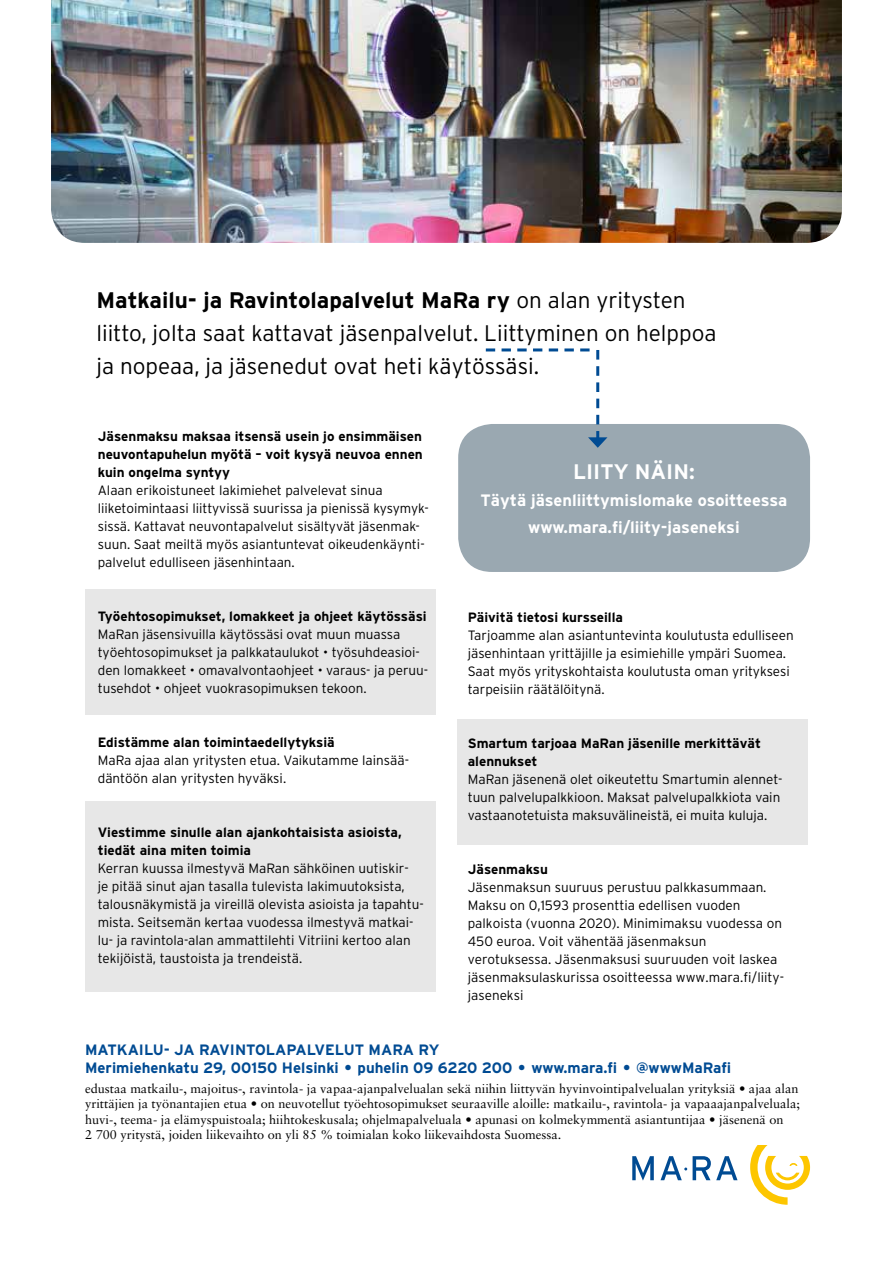
<style>
.page{position:relative;width:893px;height:1263px;background:#fff}
.page>*{position:absolute;margin:0;border:0;box-sizing:border-box;transform-origin:0 0}
.t1{font:300 22.5px/33px "Interstate";color:#000}
.t2{font:700 21px "Interstate";color:#fff}
.t3{font:700 16.5px/27px "Interstate";color:#fff;text-align:center}
.t4{font:700 15px/18px "Interstate";color:#004b93}
.t5{font:300 13.5px/18px "Interstate";color:#000}
.t6{font:700 13.5px/18px "Interstate";color:#000}
.t7{font:12.75px/15.3px "Sabon";color:#000}
.s1{font-weight:700}
</style>
<div class="page">
<img style="left:51px;top:0;width:791px;height:243px">
<div style="left:457px;top:720px;width:351px;height:125px;background:#e7e7e7"></div>
<div style="left:85px;top:589px;width:351px;height:125px;background:#e7e7e7"></div>
<div style="left:458px;top:424px;width:352px;height:148px;background:#9aa8b1;border-radius:34px"></div>
<div style="left:85px;top:802px;width:351px;height:190px;background:#e7e7e7"></div>
<svg style="left:750px;top:1145px;width:60px;height:60px"></svg>
<svg style="left:632px;top:1156px;width:22px;height:24px"></svg>
<svg style="left:660px;top:1156px;width:27px;height:24px"></svg>
<svg style="left:693px;top:1156px;width:44px;height:24px"></svg>
<svg style="left:486px;top:348px;width:121px;height:100px"></svg>
<h1 class="t1" style="left:96px;top:283px;width:622px"><span class="s1">Matkailu- ja Ravintolapalvelut MaRa ry</span> on alan yritysten liitto, jolta saat kattavat jäsenpalvelut. Liittyminen on helppoa ja nopeaa, ja jäsenedut ovat heti käytössäsi.</h1>
<p class="t6" style="left:98px;top:428px;width:327px;text-align:justify">Jäsenmaksu maksaa itsensä usein jo ensimmäisen neuvontapuhelun myötä – voit kysyä neuvoa ennen kuin ongelma syntyy</p>
<p class="t5" style="left:98px;top:482px;width:333px">Alaan erikoistuneet lakimiehet palvelevat sinua liiketoimintaasi liittyvissä suurissa ja pienissä kysymyk&shy;sissä. Kattavat neuvontapalvelut sisältyvät jäsenmak&shy;suun. Saat meiltä myös asiantuntevat oikeudenkäynti&shy;palvelut edulliseen jäsenhintaan.</p>
<p class="t6" style="left:98px;top:608px;width:330px">Työehtosopimukset, lomakkeet ja ohjeet käytössäsi</p>
<p class="t5" style="left:98px;top:626px;width:332px">MaRan jäsensivuilla käytössäsi ovat muun muassa työehtosopimukset ja palkkataulukot • työsuhdeasioi&shy;den lomakkeet • omavalvontaohjeet • varaus- ja peruu&shy;tusehdot • ohjeet vuokrasopimuksen tekoon.</p>
<p class="t6" style="left:98px;top:734px;width:238px">Edistämme alan toimintaedellytyksiä</p>
<p class="t5" style="left:98px;top:751px;width:313px">MaRa ajaa alan yritysten etua. Vaikutamme lainsää&shy;däntöön alan yritysten hyväksi.</p>
<p class="t6" style="left:98px;top:824px;width:305px">Viestimme sinulle alan ajankohtaisista asioista, tiedät aina miten toimia</p>
<p class="t5" style="left:98px;top:859px;width:327px">Kerran kuussa ilmestyvä MaRan sähköinen uutiskir-<br>je pitää sinut ajan tasalla tulevista lakimuutoksista, talousnäkymistä ja vireillä olevista asioista ja tapahtu&shy;mista. Seitsemän kertaa vuodessa ilmestyvä matkai&shy;lu- ja ravintola-alan ammattilehti Vitriini kertoo alan tekijöistä, taustoista ja trendeistä.</p>
<h2 class="t2" style="left:573px;top:459px;width:123px">LIITY NÄIN:</h2>
<p class="t3" style="left:480px;top:486px;width:308px">Täytä jäsenliittymislomake osoitteessa www.mara.fi/liity-jaseneksi</p>
<p class="t6" style="left:468px;top:608px;width:157px">Päivitä tietosi kursseilla</p>
<p class="t5" style="left:468px;top:626px;width:327px">Tarjoamme alan asiantuntevinta koulutusta edulliseen jäsenhintaan yrittäjille ja esimiehille ympäri Suomea.<br>Saat myös yrityskohtaista koulutusta oman yrityksesi tarpeisiin räätälöitynä.</p>
<p class="t6" style="left:468px;top:734px;width:295px">Smartum tarjoaa MaRan jäsenille merkittävät alennukset</p>
<p class="t5" style="left:468px;top:770px;width:316px">MaRan jäsenenä olet oikeutettu Smartumin alennet&shy;tuun palvelupalkkioon. Maksat palvelupalkkiota vain vastaanotetuista maksuvälineistä, ei muita kuluja.</p>
<p class="t6" style="left:468px;top:860px;width:82px">Jäsenmaksu</p>
<p class="t5" style="left:468px;top:878px;width:318px">Jäsenmaksun suuruus perustuu palkkasummaan.<br>Maksu on 0,1593 prosenttia edellisen vuoden palkoista (vuonna 2020). Minimimaksu vuodessa on 450 euroa. Voit vähentää jäsenmaksun verotuksessa. Jäsenmaksusi suuruuden voit laskea jäsenmaksulaskurissa osoitteessa www.mara.fi/liity&shy;jaseneksi</p>
<p class="t4" style="left:85px;top:1040px;width:648px">MATKAILU- JA RAVINTOLAPALVELUT MARA RY<br>Merimiehenkatu 29, 00150 Helsinki • puhelin 09 6220 200 • www.mara.fi • @wwwMaRafi</p>
<p class="t7" style="left:85px;top:1081px;width:716px">edustaa matkailu-, majoitus-, ravintola- ja vapaa-ajanpalvelualan sekä niihin liittyvän hyvinvointipalvelualan yrityksiä • ajaa alan yrittäjien ja työnantajien etua • on neuvotellut työehtosopimukset seuraaville aloille: matkailu-, ravintola- ja vapaaajanpalveluala; huvi-, teema- ja elämyspuistoala; hiihtokeskusala; ohjelmapalveluala • apunasi on kolmekymmentä asiantuntijaa • jäsenenä on<br>2 700 yritystä, joiden liikevaihto on yli 85 % toimialan koko liikevaihdosta Suomessa.</p>
</div>
